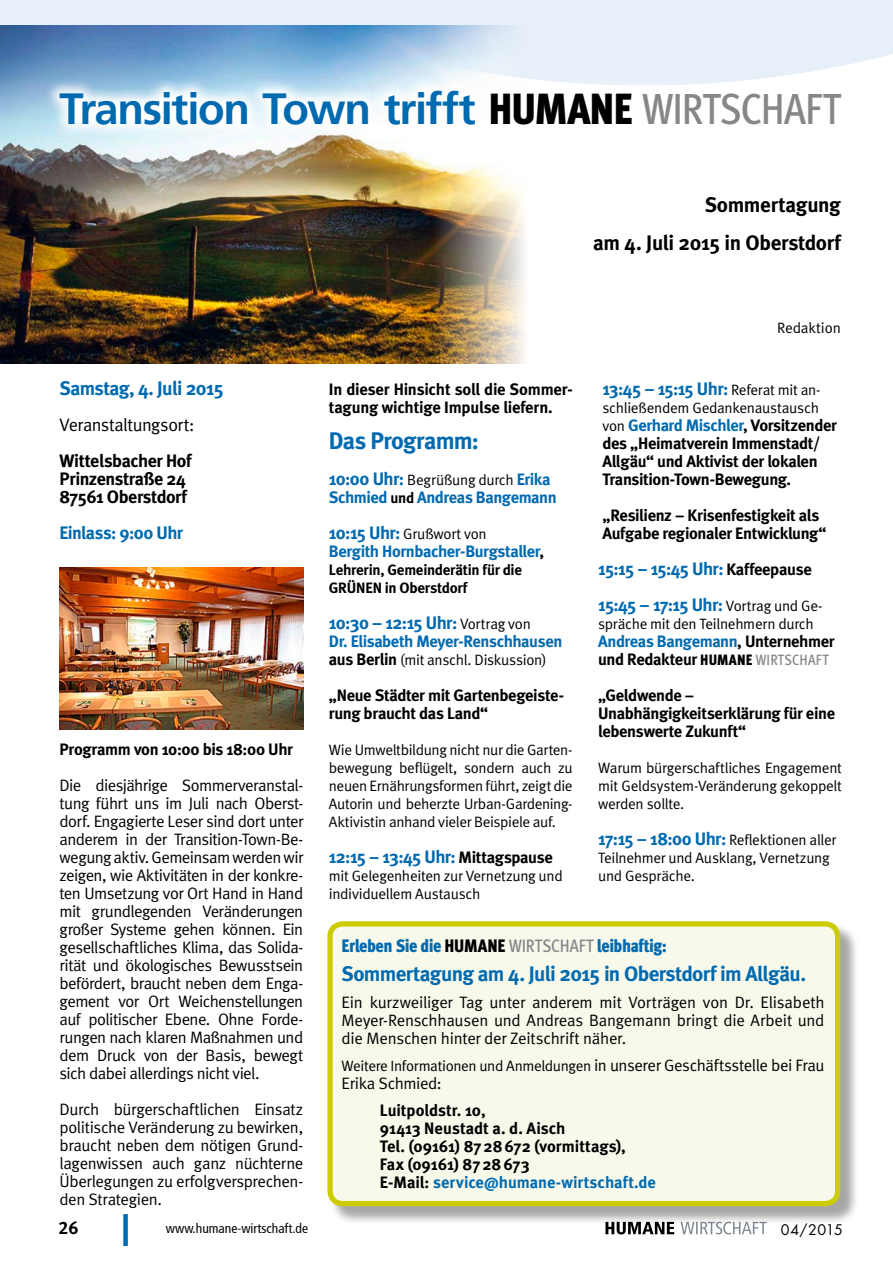
<style>
.page{position:relative;width:893px;height:1263px;background:#fff}
.page>*{position:absolute;margin:0;border:0;box-sizing:border-box;transform-origin:0 0}
.Headline_1{font:700 43.5px "Frutiger 65";letter-spacing:-.03em;color:#006ab0}
.Fließtext_Meta_Norma{font:700 24px "Meta";letter-spacing:-.03em;color:#006ab0}
.Fließtext_Meta_Norma-2{font:700 21px "Meta";letter-spacing:-.03em;color:#006ab0}
.Headline_2{font:700 21px "Meta";letter-spacing:-.015em;color:#000}
.Fließtext_Meta_Norma-3{font:700 19.5px "Meta";letter-spacing:-.03em;color:#006ab0}
.Fließtext_Meta_Norma-4{font:700 18px "Meta";letter-spacing:-.035em;color:#006ab0}
.Fließtext_Meta_Norma-5{font:700 18px "Meta";letter-spacing:-.025em;color:#000}
.Fließtext_Meta_Norma-6{font:900 18px "Meta Cond";letter-spacing:-.025em;color:#006ab0}
.Fließtext_Meta_Norma-7{font:18px "Meta Normal";letter-spacing:-.025em;color:#000}
.t1{font:18px "Meta Bold LF";color:#000}
.Fließtext_Meta_Norma-8{font:16.5px/18px "Meta Normal";letter-spacing:-.02em;color:#000;text-align:justify}
.Fließtext_Meta_Norma-9{font:700 16.5px/18px "Meta";letter-spacing:-.015em;color:#000}
.Fließtext_Meta_Norma-10{font:700 16.5px "Meta";letter-spacing:-.02em;color:#006ab0}
.Fließtext_Meta_Norma-11{font:700 16.5px "Meta";letter-spacing:.005em;color:#000}
.Fließtext_Meta_Norma-12{font:15px/18px "Meta Normal";letter-spacing:-.02em;color:#000;text-align:justify}
.Fließtext_Meta_Norma-13{font:700 15px "Meta";letter-spacing:-.015em;color:#000}
.Autor{font:15px "Meta Normal";letter-spacing:-.01em;color:#000}
.t2{font:14.25px "Futura";letter-spacing:.01em;color:#000}
.t3{font:condensed 13.5px "Frutiger 57";color:#000}
.s1{font-family:"Meta Cond Black LF";font-weight:400;color:#000}
.s2{font-family:"Meta Cond Medium LF";font-weight:400;color:#868789}
.s3{font-family:"Meta";font-weight:700;font-size:18px;color:#006ab0}
.s4{font-family:"Meta";font-weight:700;font-size:16.5px;color:#006ab0}
.s5{font-size:15px;color:#000}
.s6{color:#000}
.s7{font-family:"Meta Normal";font-weight:400;font-size:15px;color:#000}
.s8{font-family:"Meta";font-weight:700;font-size:16.5px}
.s9{font-size:16.5px;color:#000}
.s10{font-family:"Meta Normal";font-weight:400;font-size:15px}
.s11{color:#006ab0}
.s12{font-family:"Meta Cond Black LF";font-weight:400;font-size:15px}
.s13{font-family:"Meta Cond Medium LF";font-weight:400;font-size:15px;color:#868789}
.s14{font-size:16.5px}
</style>
<div class="page">
<div style="left:0;top:0;width:893px;height:75px;background:#e7eff9"></div>
<div style="left:123px;top:1214px;width:5px;height:32px;background:#006ab0"></div>
<svg style="left:605px;top:1225px;width:69px;height:9px"></svg>
<svg style="left:681px;top:1225px;width:83px;height:9px"></svg>
<img style="left:0;top:26px;width:527px;height:337px">
<img style="left:44px;top:75px;width:742px;height:274px">
<img style="left:60px;top:567px;width:243px;height:163px">
<div style="left:330px;top:923px;width:529px;height:302px;background:#000;opacity:.35"></div>
<div style="left:330px;top:924px;width:508px;height:279px;background:#f9f9eb;border-radius:13px"></div>
<div style="left:327px;top:921px;width:513px;height:285px;border:5px solid #cc0;border-radius:13px"></div>
<p class="Headline_1" style="left:60px;top:83px;width:783px">Transition Town trifft <span class="s1">HUMANE</span> <span class="s2">WIRTSCHAFT</span></p>
<p class="Headline_2" style="left:705px;top:192px;width:138px">Sommertagung</p>
<p class="Headline_2" style="left:593px;top:230px;width:249px">am 4. Juli 2015 in Oberstdorf</p>
<p class="Fließtext_Meta_Norma-3" style="left:60px;top:377px;width:166px">Samstag, 4. Juli 2015</p>
<p class="Fließtext_Meta_Norma-7" style="left:60px;top:415px;width:136px">Veranstaltungsort:</p>
<p class="Fließtext_Meta_Norma-5" style="left:60px;top:450px;width:133px">Wittelsbacher Hof</p>
<p class="Fließtext_Meta_Norma-5" style="left:60px;top:468px;width:128px">Prinzenstraße 24</p>
<p class="Fließtext_Meta_Norma-5" style="left:60px;top:486px;width:129px">87561 Oberstdorf</p>
<p class="Fließtext_Meta_Norma-4" style="left:60px;top:522px;width:125px">Einlass: 9:00 Uhr</p>
<p class="Fließtext_Meta_Norma-9" style="left:60px;top:740px;width:235px">Programm von 10:00 bis 18:00 Uhr</p>
<p class="Fließtext_Meta_Norma-8" style="left:60px;top:776px;width:245px">Die diesjährige Sommerveranstal&shy;tung führt uns im Juli nach Oberst&shy;dorf. Engagierte Leser sind dort unter anderem in der Transition-Town-Be&shy;wegung aktiv. Gemeinsam werden wir zeigen, wie Aktivitäten in der konkre&shy;ten Umsetzung vor Ort Hand in Hand mit grundlegenden Veränderungen großer Systeme gehen können. Ein gesellschaftliches Klima, das Solida&shy;rität und ökologisches Bewusstsein befördert, braucht neben dem Enga&shy;gement vor Ort Weichenstellungen auf politischer Ebene. Ohne Forde&shy;rungen nach klaren Maßnahmen und dem Druck von der Basis, bewegt sich dabei allerdings nicht viel.</p>
<p class="Fließtext_Meta_Norma-8" style="left:60px;top:1100px;width:245px">Durch bürgerschaftlichen Einsatz politische Veränderung zu bewirken, braucht neben dem nötigen Grund&shy;lagenwissen auch ganz nüchterne Überlegungen zu erfolgversprechen&shy;den Strategien.</p>
<p class="Fließtext_Meta_Norma-9" style="left:329px;top:380px;width:245px">In dieser Hinsicht soll die Sommer&shy;tagung wichtige Impulse liefern.</p>
<p class="Fließtext_Meta_Norma" style="left:329px;top:427px;width:152px">Das Programm:</p>
<p class="Fließtext_Meta_Norma-12" style="left:329px;top:471px;width:223px"><span class="s3">10:00 Uhr:</span> Begrüßung durch <span class="s4">Erika</span></p>
<p class="Fließtext_Meta_Norma-10" style="left:329px;top:488px;width:229px">Schmied <span class="s5">und</span> Andreas Bangemann</p>
<p class="Fließtext_Meta_Norma-12" style="left:329px;top:525px;width:159px"><span class="s3">10:15 Uhr:</span> Grußwort von</p>
<p class="Fließtext_Meta_Norma-10" style="left:329px;top:542px;width:217px">Bergith Hornbacher-Burgstaller<span class="s6">,</span></p>
<p class="Fließtext_Meta_Norma-13" style="left:329px;top:561px;width:195px">Lehrerin, Gemeinderätin für die</p>
<p class="Fließtext_Meta_Norma-13" style="left:329px;top:579px;width:140px">GRÜNEN in Oberstdorf</p>
<p class="Fließtext_Meta_Norma-4" style="left:329px;top:612px;width:204px">10:30 – 12:15 Uhr: <span class="s7">Vortrag von</span></p>
<p class="Fließtext_Meta_Norma-10" style="left:329px;top:632px;width:235px">Dr. Elisabeth Meyer-Renschhausen</p>
<p class="Fließtext_Meta_Norma-12" style="left:329px;top:651px;width:219px"><span class="s8">aus Berlin</span> (mit anschl. Diskussion)</p>
<p class="Fließtext_Meta_Norma-9" style="left:329px;top:686px;width:237px">„Neue Städter mit Gartenbegeiste&shy;rung braucht das Land“</p>
<p class="Fließtext_Meta_Norma-12" style="left:329px;top:741px;width:245px">Wie Umweltbildung nicht nur die Garten&shy;bewegung beflügelt, sondern auch zu neuen Ernährungsformen führt, zeigt die Autorin und beherzte Urban-Gardening-Aktivistin anhand vieler Beispiele auf.</p>
<p class="Fließtext_Meta_Norma-4" style="left:329px;top:846px;width:226px">12:15 – 13:45 Uhr: <span class="s9">Mittagspause</span></p>
<p class="Fließtext_Meta_Norma-12" style="left:329px;top:867px;width:235px">mit Gelegenheiten zur Vernetzung und individuellem Austausch</p>
<p class="Autor" style="left:777px;top:319px;width:65px">Redaktion</p>
<p class="Fließtext_Meta_Norma-4" style="left:602px;top:378px;width:220px">13:45 – 15:15 Uhr: <span class="s7">Referat mit an-</span></p>
<p class="Fließtext_Meta_Norma-12" style="left:602px;top:399px;width:218px">schließendem Gedankenaustausch</p>
<p class="Fließtext_Meta_Norma-9" style="left:602px;top:416px;width:236px"><span class="s10">von</span> <span class="s11">Gerhard Mischler</span>, Vorsitzender des „Heimatverein Immenstadt/<br>Allgäu“ und Aktivist der lokalen<br>Transition-Town-Bewegung.</p>
<p class="Fließtext_Meta_Norma-9" style="left:602px;top:506px;width:226px">„Resilienz – Krisenfestigkeit als<br>Aufgabe regionaler Entwicklung“</p>
<p class="Fließtext_Meta_Norma-4" style="left:598px;top:558px;width:215px">15:15 – 15:45 Uhr: <span class="s9">Kaffeepause</span></p>
<p class="Fließtext_Meta_Norma-4" style="left:598px;top:594px;width:226px">15:45 – 17:15 Uhr: <span class="s7">Vortrag und Ge-</span></p>
<p class="Fließtext_Meta_Norma-12" style="left:598px;top:615px;width:217px">spräche mit den Teilnehmern durch</p>
<p class="Fließtext_Meta_Norma-9" style="left:598px;top:632px;width:238px"><span class="s11">Andreas Bangemann</span>, Unternehmer und Redakteur <span class="s12">HUMANE</span> <span class="s13">WIRTSCHAFT</span></p>
<p class="Fließtext_Meta_Norma-9" style="left:598px;top:686px;width:238px">„Geldwende –<br>Unabhängigkeitserklärung für eine lebenswerte Zukunft“</p>
<p class="Fließtext_Meta_Norma-12" style="left:598px;top:759px;width:245px">Warum bürgerschaftliches Engagement mit Geldsystem-Veränderung gekoppelt werden sollte.</p>
<p class="Fließtext_Meta_Norma-12" style="left:598px;top:831px;width:240px;text-align:left"><span class="s3">17:15 – 18:00 Uhr:</span> Reflektionen aller<br>Teilnehmer und Ausklang, Vernetzung und Gespräche.</p>
<p class="Fließtext_Meta_Norma-6" style="left:342px;top:935px;width:327px">Erleben Sie die <span class="s1">HUMANE</span> <span class="s2">WIRTSCHAFT</span> leibhaftig:</p>
<p class="Fließtext_Meta_Norma-2" style="left:342px;top:961px;width:466px">Sommertagung am 4. Juli 2015 in Oberstdorf im Allgäu.</p>
<p class="Fließtext_Meta_Norma-8" style="left:342px;top:992px;width:484px">Ein kurzweiliger Tag unter anderem mit Vorträgen von Dr. Elisabeth Meyer-Renschhausen und Andreas Bangemann bringt die Arbeit und die Menschen hinter der Zeitschrift näher.</p>
<p class="Fließtext_Meta_Norma-12" style="left:342px;top:1056px;width:484px">Weitere Informationen und Anmeldungen <span class="s14">in unserer Geschäftsstelle bei Frau</span></p>
<p class="Fließtext_Meta_Norma-8" style="left:342px;top:1073px;width:102px">Erika Schmied:</p>
<p class="Fließtext_Meta_Norma-9" style="left:380px;top:1100px;width:107px">Luitpoldstr. 10,</p>
<p class="Fließtext_Meta_Norma-11" style="left:380px;top:1118px;width:187px">91413 Neustadt a. d. Aisch</p>
<p class="Fließtext_Meta_Norma-9" style="left:380px;top:1136px;width:247px">Tel. (09161) 8728672 (vormittags),</p>
<p class="Fließtext_Meta_Norma-9" style="left:380px;top:1154px;width:151px">Fax (09161) 8728673</p>
<p class="Fließtext_Meta_Norma-10" style="left:380px;top:1172px;width:277px"><span class="s6">E-Mail:</span> service@humane-wirtschaft.de</p>
<p class="t1" style="left:58px;top:1217px;width:22px">26</p>
<p class="t3" style="left:166px;top:1220px;width:144px">www.humane-wirtschaft.de</p>
<p class="t2" style="left:781px;top:1220px;width:64px">04/2015</p>
</div>
